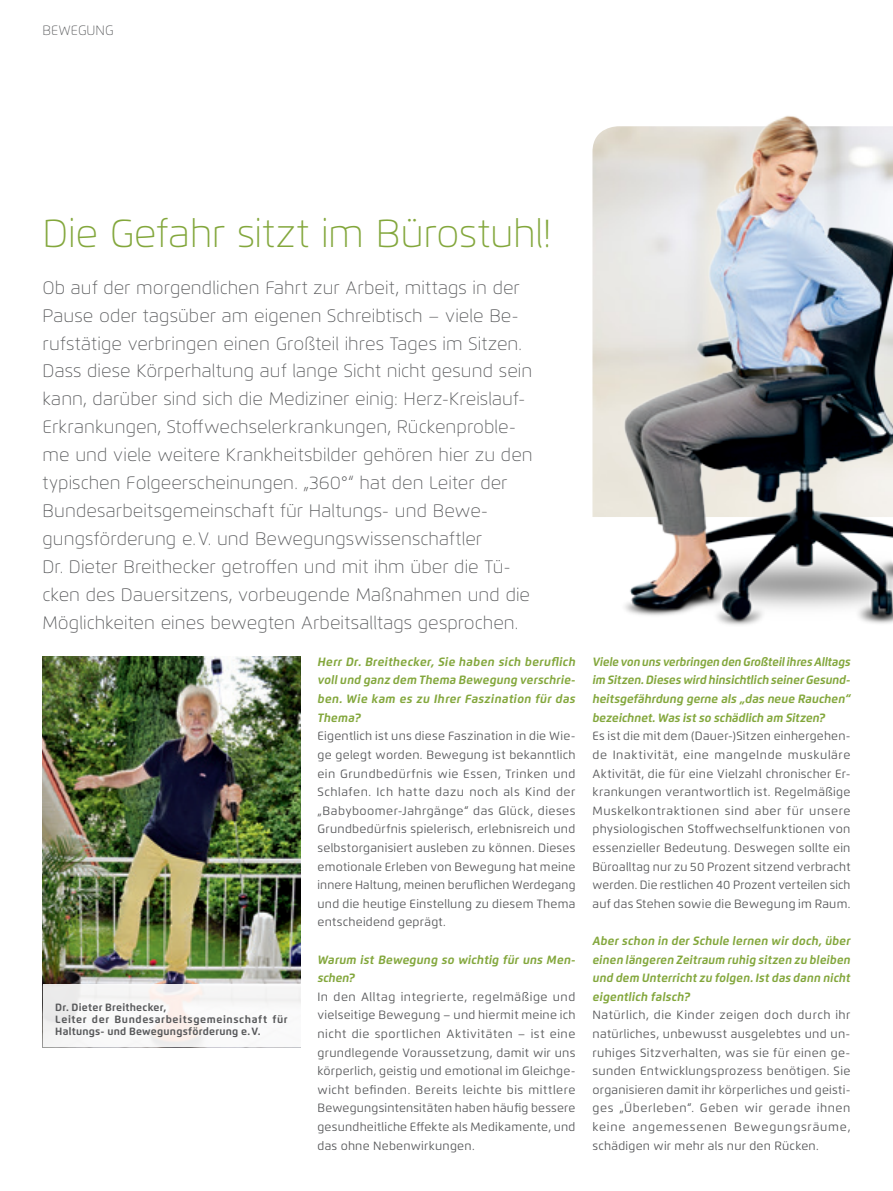
<style>
.page{position:relative;width:893px;height:1191px;background:#fff}
.page>*{position:absolute;margin:0;border:0;box-sizing:border-box;transform-origin:0 0}
.t1{font:100 39px "Flexo";letter-spacing:-.01em;color:#83a73c}
.t2{font:100 18px/27.9px "Flexo";letter-spacing:.005em;color:#57585a}
.t3{font:100 13.5px "Flexo";color:#57585a}
.t4{font:12px/18.6px "Flexo";letter-spacing:.02em;color:#57585a;text-align:justify}
.t5{font:italic 700 12px/18.6px "Flexo";letter-spacing:.01em;color:#83a73c;text-align:justify}
.t6{font:700 10.5px/12px "Flexo";letter-spacing:.025em;color:#57585a}
</style>
<div class="page">
<img style="left:43px;top:656px;width:257px;height:328px">
<div style="left:43px;top:984px;width:257px;height:63px;background:linear-gradient(to right,#f3f2f1,#faf9f8)"></div>
<img style="left:592px;top:115px;width:301px;height:510px">
<p class="t3" style="left:43px;top:22px;width:73px">BEWEGUNG</p>
<h1 class="t1" style="left:43px;top:210px;width:510px">Die Gefahr sitzt im Bürostuhl!</h1>
<p class="t2" style="left:43px;top:273px;width:492px">Ob auf der morgendlichen Fahrt zur Arbeit, mittags in der Pause oder tagsüber am eigenen Schreibtisch – viele Be&shy;rufstätige verbringen einen Großteil ihres Tages im Sitzen.<br>Dass diese Körperhaltung auf lange Sicht nicht gesund sein kann, darüber sind sich die Mediziner einig: Herz-Kreislauf-Erkrankungen, Stoffwechselerkrankungen, Rückenproble&shy;me und viele weitere Krankheitsbilder gehören hier zu den typischen Folgeerscheinungen. „360°“ hat den Leiter der Bundesarbeitsgemeinschaft für Haltungs- und Bewe&shy;gungsförderung e.V. und Bewegungswissenschaftler<br>Dr. Dieter Breithecker getroffen und mit ihm über die Tü&shy;cken des Dauersitzens, vorbeugende Maßnahmen und die Möglichkeiten eines bewegten Arbeitsalltags gesprochen.</p>
<p class="t6" style="left:55px;top:1000px;width:234px">Dr. Dieter Breithecker,<br>Leiter der Bundesarbeitsgemeinschaft für<br>Haltungs- und Bewegungsförderung e.V.</p>
<p class="t5" style="left:317px;top:652px;width:259px">Herr Dr. Breithecker, Sie haben sich beruflich voll und ganz dem Thema Bewegung verschrie&shy;ben. Wie kam es zu Ihrer Faszination für das Thema?</p>
<p class="t4" style="left:317px;top:727px;width:259px">Eigentlich ist uns diese Faszination in die Wie&shy;ge gelegt worden. Bewegung ist bekanntlich ein Grundbedürfnis wie Essen, Trinken und Schlafen. Ich hatte dazu noch als Kind der „Babyboomer-Jahrgänge“ das Glück, dieses Grundbedürfnis spielerisch, erlebnisreich und selbstorganisiert ausleben zu können. Dieses emotionale Erleben von Bewegung hat meine innere Haltung, meinen beruflichen Werdegang und die heutige Einstellung zu diesem Thema entscheidend geprägt.</p>
<p class="t5" style="left:317px;top:950px;width:259px">Warum ist Bewegung so wichtig für uns Men&shy;schen?</p>
<p class="t4" style="left:317px;top:987px;width:259px">In den Alltag integrierte, regelmäßige und vielseitige Bewegung – und hiermit meine ich nicht die sportlichen Aktivitäten – ist eine grundlegende Voraussetzung, damit wir uns körperlich, geistig und emotional im Gleichge&shy;wicht befinden. Bereits leichte bis mittlere Bewegungsintensitäten haben häufig bessere gesundheitliche Effekte als Medikamente, und das ohne Nebenwirkungen.</p>
<p class="t5" style="left:592px;top:652px;width:259px">Viele von uns verbringen den Großteil ihres Alltags im Sitzen. Dieses wird hinsichtlich seiner Gesund&shy;heitsgefährdung gerne als „das neue Rauchen“ bezeichnet. Was ist so schädlich am Sitzen?</p>
<p class="t4" style="left:592px;top:727px;width:259px">Es ist die mit dem (Dauer-)Sitzen einhergehen&shy;de Inaktivität, eine mangelnde muskuläre Aktivität, die für eine Vielzahl chronischer Er&shy;krankungen verantwortlich ist. Regelmäßige Muskelkontraktionen sind aber für unsere physiologischen Stoffwechselfunktionen von essenzieller Bedeutung. Deswegen sollte ein Büroalltag nur zu 50 Prozent sitzend verbracht werden. Die restlichen 40 Prozent verteilen sich auf das Stehen sowie die Bewegung im Raum.</p>
<p class="t5" style="left:592px;top:931px;width:259px">Aber schon in der Schule lernen wir doch, über einen längeren Zeitraum ruhig sitzen zu bleiben und dem Unterricht zu folgen. Ist das dann nicht eigentlich falsch?</p>
<p class="t4" style="left:592px;top:1006px;width:259px">Natürlich, die Kinder zeigen doch durch ihr natürliches, unbewusst ausgelebtes und un&shy;ruhiges Sitzverhalten, was sie für einen ge&shy;sunden Entwicklungsprozess benötigen. Sie organisieren damit ihr körperliches und geisti&shy;ges „Überleben“. Geben wir gerade ihnen keine angemessenen Bewegungsräume, schädigen wir mehr als nur den Rücken.</p>
</div>
